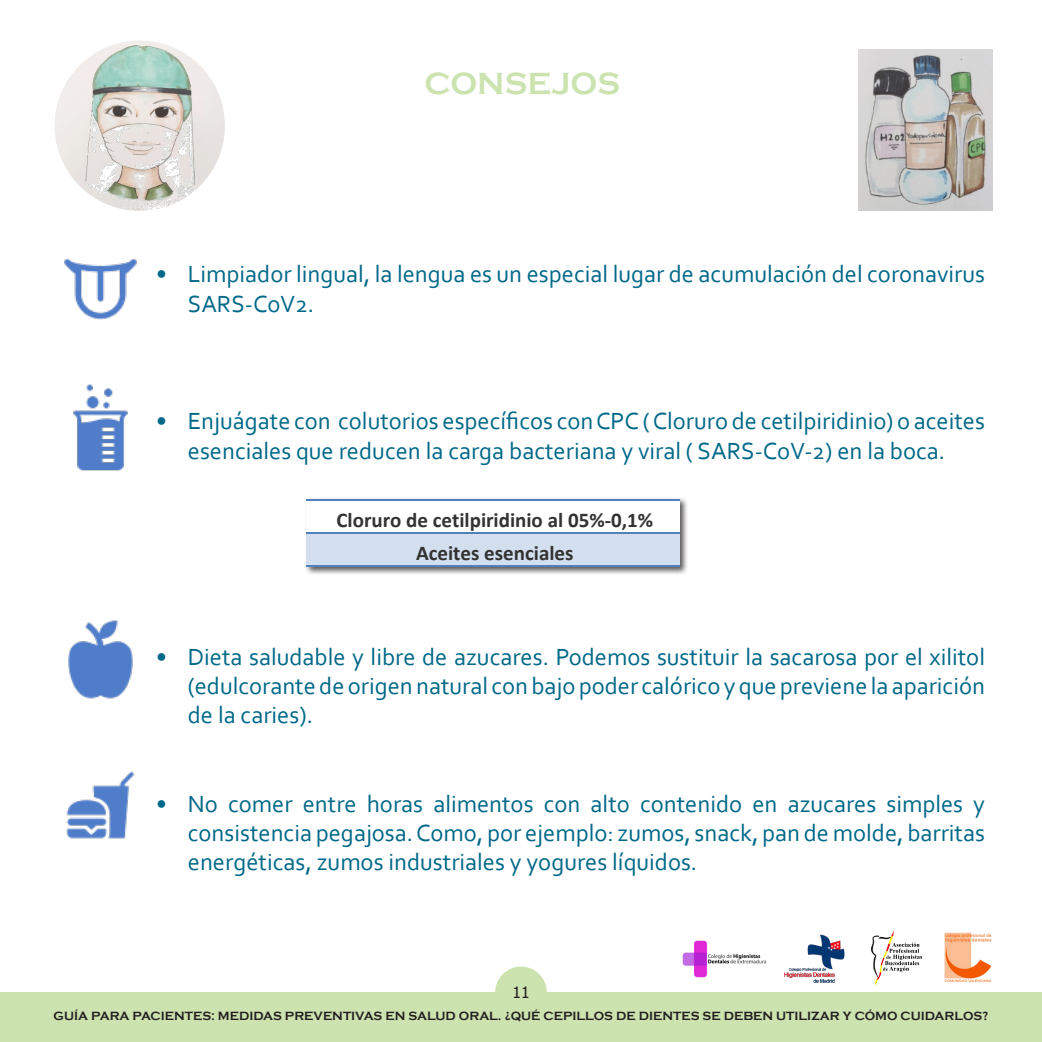
<style>
.page{position:relative;width:1042px;height:1042px;background:#fff}
.page>*{position:absolute;margin:0;border:0;box-sizing:border-box;transform-origin:0 0}
.t1{font:700 31.5px "Copperplate Gothic";color:#cce3b0}
.t2{font:24.5px/29.4px "Corbel";color:#006888;text-align:justify}
.t3{font:700 21px/33.2px "Calibri";color:#333;text-align:center}
.t4{font:15.75px "Tahoma";color:#231f20}
.t5{font:700 12.25px "Copperplate Gothic";color:#231f20}
</style>
<div class="page">
<div style="left:0;top:992px;width:1042px;height:50px;background:#cce3b0"></div>
<div style="left:495px;top:966px;width:52px;height:52px;background:#cce3b0;border-radius:50%"></div>
<svg style="left:871px;top:930px;width:51px;height:56px"></svg>
<img style="left:944px;top:932px;width:48px;height:50px">
<img style="left:682px;top:934px;width:163px;height:49px">
<img style="left:55px;top:41px;width:170px;height:170px;border-radius:85px">
<img style="left:858px;top:50px;width:134px;height:161px">
<div style="left:305px;top:497px;width:383px;height:78px;background:#231f20;opacity:.75"></div>
<div style="left:307px;top:499px;width:373px;height:67px;background:#fff"></div>
<hr style="left:307px;top:499px;width:373px;height:1px;background:#4f81bd">
<div style="left:307px;top:534px;width:373px;height:31px;background:#d3dfee"></div>
<hr style="left:307px;top:532px;width:373px;height:2px;background:#4f81bd">
<hr style="left:307px;top:565px;width:373px;height:1px;background:#4f81bd">
<img style="left:64px;top:258px;width:73px;height:62px">
<img style="left:73px;top:384px;width:55px;height:87px">
<img style="left:68px;top:620px;width:65px;height:79px">
<img style="left:66px;top:771px;width:69px;height:68px">
<p class="t1" style="left:424px;top:66px;width:197px">CONSEJOS</p>
<p class="t2" style="left:188px;top:259px;width:799px;text-indent:-32px">• Limpiador lingual, la lengua es un especial lugar de acumulación del coronavirus<br>SARS-CoV2.</p>
<p class="t2" style="left:156px;top:406px;width:830px;text-align:center">• Enjuágate con colutorios específicos con CPC ( Cloruro de cetilpiridinio) o aceites esenciales que reducen la carga bacteriana y viral ( SARS-CoV-2) en la boca.</p>
<p class="t3" style="left:336px;top:503px;width:318px">Cloruro de cetilpiridinio al 05%-0,1%<br>Aceites esenciales</p>
<p class="t2" style="left:188px;top:641px;width:799px;text-indent:-32px">• Dieta saludable y libre de azucares. Podemos sustituir la sacarosa por el xilitol (edulcorante de origen natural con bajo poder calórico y que previene la aparición de la caries).</p>
<p class="t2" style="left:188px;top:788px;width:799px;text-indent:-32px">• No comer entre horas alimentos con alto contenido en azucares simples y consistencia pegajosa. Como, por ejemplo: zumos, snack, pan de molde, barritas energéticas, zumos industriales y yogures líquidos.</p>
<p class="t4" style="left:512px;top:982px;width:19px">11</p>
<p class="t5" style="left:54px;top:1009px;width:936px">GUÍA PARA PACIENTES: MEDIDAS PREVENTIVAS EN SALUD ORAL. ¿QUÉ CEPILLOS DE DIENTES SE DEBEN UTILIZAR Y CÓMO CUIDARLOS?</p>
</div>
